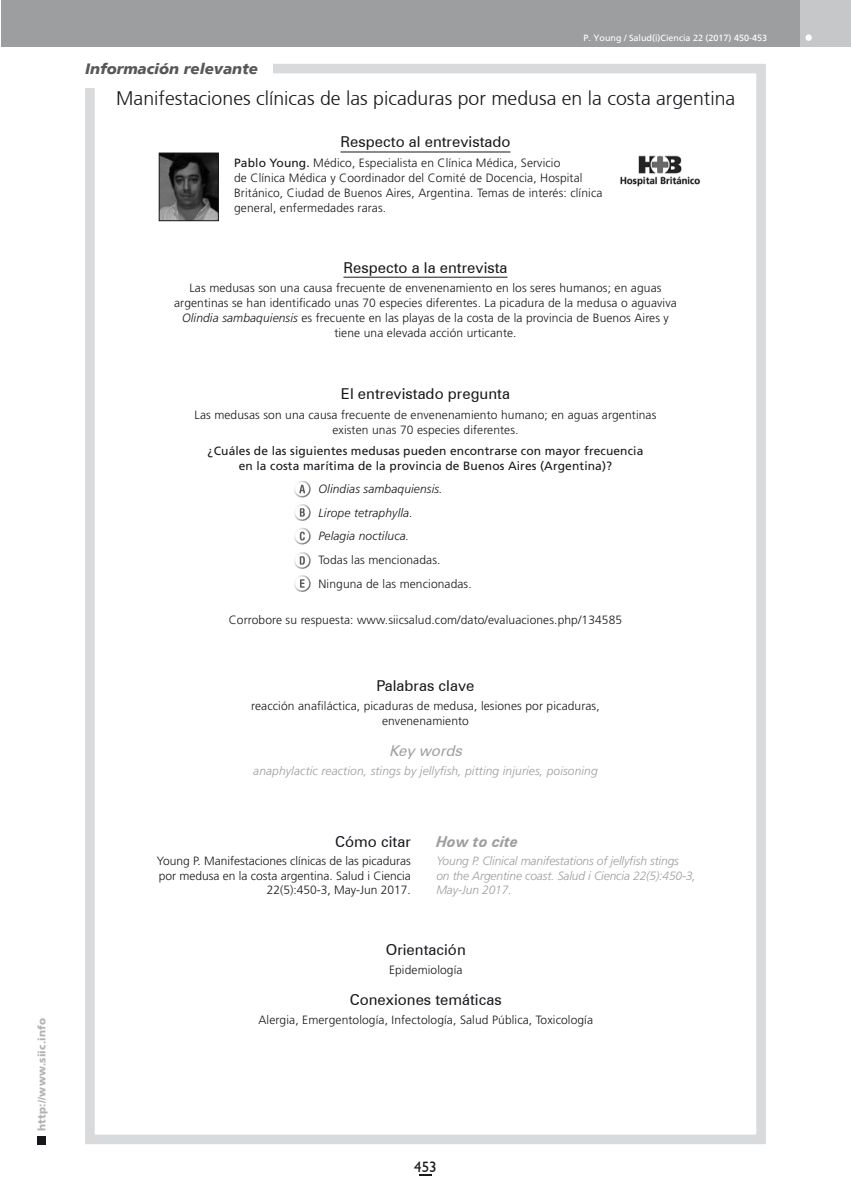
<style>
.page{position:relative;width:851px;height:1191px;background:#fff}
.page>*{position:absolute;margin:0;border:0;box-sizing:border-box;transform-origin:0 0}
.t1{font:300 19.5px "Frutiger";color:#1a171c}
.t2{font:15px "Zurich BT";color:#1a171c}
.t3{font:italic 900 15px "Frutiger";color:#58585a}
.t4{font:italic 700 15px "Zurich BT";color:#9d9ea0}
.t5{font:italic 15px "Zurich BT";color:#9d9ea0}
.t6{font:15px "Humanist 521 BT";color:#1a171c}
.t7{font:300 12px/15px "Frutiger LT Std";letter-spacing:.01em;color:#1a171c;text-align:center}
.t8{font:12px/15px "Frutiger LT Std";letter-spacing:.01em;color:#1a171c;text-align:center}
.t9{font:italic 300 12px/14.4px "Frutiger LT Std";letter-spacing:-.01em;color:#9d9ea0}
.t10{font:italic 300 12px "Frutiger LT Std";letter-spacing:.01em;color:#9d9ea0}
.t11{font:italic 300 12px/23.5px "Frutiger LT Std";letter-spacing:.01em;color:#1a171c}
.t12{font:900 10.5px "Frutiger";letter-spacing:.015em;color:#b1b3b4}
.t13{font:9px "Frutiger";color:#fff}
.s1{font-weight:400}
.s2{font-style:italic}
</style>
<div class="page">
<div style="left:1px;top:0;width:849px;height:47px;background:#9d9ea0"></div>
<div style="left:38px;top:1135px;width:8px;height:9px;background:#1a171c"></div>
<svg style="left:419px;top:1174px;width:12px;height:2px"></svg>
<div style="left:799px;top:0;width:51px;height:47px;background:#c6c7c9"></div>
<div style="left:805px;top:34px;width:6px;height:7px;background:#fff;border-radius:50%"></div>
<hr style="left:340px;top:152px;width:170px;height:1px;background:#1a171c">
<hr style="left:343px;top:277px;width:164px;height:1px;background:#1a171c">
<div style="left:85px;top:64px;width:680px;height:1080px;border:10px solid #d9dadb"></div>
<svg style="left:294px;top:480px;width:17px;height:112px"></svg>
<div style="left:85px;top:62px;width:187px;height:26px;background:#fff"></div>
<img style="left:161px;top:155px;width:55px;height:64px">
<div style="left:159px;top:153px;width:59px;height:68px;border:1px solid #1a171c"></div>
<img style="left:620px;top:155px;width:81px;height:32px">
<p class="t12" style="left:35px;top:1130px;width:114px;rotate:-90deg">http://www.siic.info</p>
<p class="t3" style="left:85px;top:60px;width:174px">Información relevante</p>
<p class="t13" style="left:583px;top:33px;width:185px">P. Young / Salud(i)Ciencia 22 (2017) 450-453</p>
<h1 class="t1" style="left:116px;top:87px;width:620px">Manifestaciones clínicas de las picaduras por medusa en la costa argentina</h1>
<p class="t2" style="left:340px;top:133px;width:171px">Respecto al entrevistado</p>
<p class="t7" style="left:234px;top:155px;width:370px;text-align:left"><span class="s1">Pablo Young.</span> Médico, Especialista en Clínica Médica, Servicio<br>de Clínica Médica y Coordinador del Comité de Docencia, Hospital Británico, Ciudad de Buenos Aires, Argentina. Temas de interés: clínica general, enfermedades raras.</p>
<p class="t2" style="left:343px;top:258px;width:165px">Respecto a la entrevista</p>
<p class="t7" style="left:174px;top:280px;width:504px">Las medusas son una causa frecuente de envenenamiento en los seres humanos; en aguas argentinas se han identificado unas 70 especies diferentes. La picadura de la medusa o aguaviva <span class="s2">Olindia sambaquiensis</span> es frecuente en las playas de la costa de la provincia de Buenos Aires y tiene una elevada acción urticante.</p>
<p class="t2" style="left:341px;top:385px;width:170px">El entrevistado pregunta</p>
<p class="t7" style="left:194px;top:407px;width:463px">Las medusas son una causa frecuente de envenenamiento humano; en aguas argentinas existen unas 70 especies diferentes.</p>
<p class="t8" style="left:208px;top:443px;width:437px">¿Cuáles de las siguientes medusas pueden encontrarse con mayor frecuencia en la costa marítima de la provincia de Buenos Aires (Argentina)?</p>
<p class="t11" style="left:318px;top:477px;width:125px">Olindias sambaquiensis.<br>Lirope tetraphylla.<br>Pelagia noctiluca.</p>
<p class="t7" style="left:318px;top:548px;width:155px;line-height:23.5px;text-align:left">Todas las mencionadas.<br>Ninguna de las mencionadas.</p>
<p class="t7" style="left:229px;top:612px;width:395px">Corrobore su respuesta: www.siicsalud.com/dato/evaluaciones.php/134585</p>
<p class="t2" style="left:376px;top:676px;width:99px">Palabras clave</p>
<p class="t7" style="left:251px;top:698px;width:350px">reacción anafiláctica, picaduras de medusa, lesiones por picaduras, envenenamiento</p>
<p class="t5" style="left:389px;top:741px;width:79px">Key words</p>
<p class="t10" style="left:253px;top:764px;width:346px">anaphylactic reaction, stings by jellyfish, pitting injuries, poisoning</p>
<p class="t2" style="left:335px;top:832px;width:77px">Cómo citar</p>
<p class="t7" style="left:157px;top:854px;width:255px;line-height:14.4px;text-align:right">Young P. Manifestaciones clínicas de las picaduras por medusa en la costa argentina. Salud i Ciencia<br>22(5):450-3, May-Jun 2017.</p>
<p class="t4" style="left:436px;top:832px;width:83px">How to cite</p>
<p class="t9" style="left:436px;top:854px;width:261px">Young P. Clinical manifestations of jellyfish stings<br>on the Argentine coast. Salud i Ciencia 22(5):450-3,<br>May-Jun 2017.</p>
<p class="t2" style="left:385px;top:940px;width:82px">Orientación</p>
<p class="t7" style="left:389px;top:962px;width:75px">Epidemiología</p>
<p class="t2" style="left:350px;top:990px;width:153px">Conexiones temáticas</p>
<p class="t7" style="left:258px;top:1012px;width:336px">Alergia, Emergentología, Infectología, Salud Pública, Toxicología</p>
<p class="t6" style="left:414px;top:1158px;width:24px">453</p>
</div>
